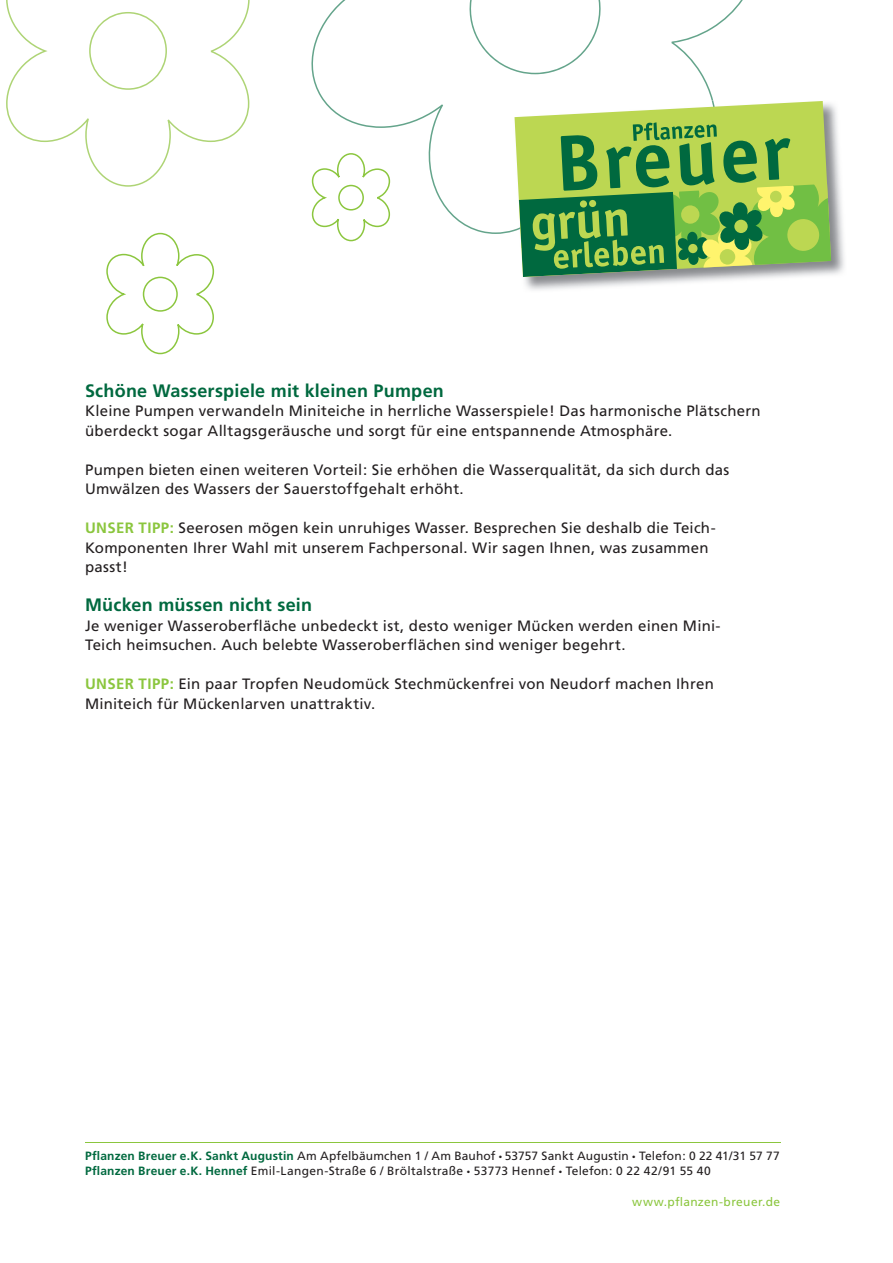
<style>
.page{position:relative;width:893px;height:1263px;background:#fff}
.page>*{position:absolute;margin:0;border:0;box-sizing:border-box;transform-origin:0 0}
.t1{font:700 18px "Frutiger";letter-spacing:.015em;color:#00693f}
.t2{font:15px/19.5px "Frutiger";letter-spacing:.02em;color:#231f20}
.t3{font:12px/14.4px "Frutiger";letter-spacing:.015em;color:#231f20}
.t4{font:12px "Frutiger";letter-spacing:.03em;color:#8bc63e}
.s1{font-weight:700;color:#8bc63e}
.s2{font-weight:700;color:#00693f}
.s3{font-family:"Myriad Pro"}
</style>
<div class="page">
<svg style="left:311px;top:0;width:432px;height:234px"></svg>
<svg style="left:106px;top:233px;width:108px;height:121px"></svg>
<img style="left:524px;top:100px;width:320px;height:190px">
<svg style="left:514px;top:101px;width:316px;height:133px;fill:#bcd752"></svg>
<svg style="left:519px;top:122px;width:312px;height:155px;background:#73ac51"></svg>
<svg style="left:6px;top:0;width:244px;height:187px"></svg>
<svg style="left:312px;top:153px;width:78px;height:88px"></svg>
<hr style="left:85px;top:1142px;width:695px;height:1px;background:#8bc63e">
<p class="t1" style="left:85px;top:380px;width:360px">Schöne Wasserspiele mit kleinen Pumpen</p>
<p class="t2" style="left:85px;top:401px;width:677px">Kleine Pumpen verwandeln Miniteiche in herrliche Wasserspiele! Das harmonische Plätschern überdeckt sogar Alltagsgeräusche und sorgt für eine entspannende Atmosphäre.</p>
<p class="t2" style="left:85px;top:460px;width:646px">Pumpen bieten einen weiteren Vorteil: Sie erhöhen die Wasserqualität, da sich durch das<br>Umwälzen des Wassers der Sauerstoffgehalt erhöht.</p>
<p class="t2" style="left:85px;top:518px;width:632px"><span class="s1">UNSER TIPP:</span> Seerosen mögen kein unruhiges Wasser. Besprechen Sie deshalb die Teich-<br>Komponenten Ihrer Wahl mit unserem Fachpersonal. Wir sagen Ihnen, was zusammen passt!</p>
<p class="t1" style="left:85px;top:594px;width:229px">Mücken müssen nicht sein</p>
<p class="t2" style="left:85px;top:616px;width:637px">Je weniger Wasseroberfläche unbedeckt ist, desto weniger Mücken werden einen Mini-<br>Teich heimsuchen. Auch belebte Wasseroberflächen sind weniger begehrt.</p>
<p class="t2" style="left:85px;top:674px;width:630px"><span class="s1">UNSER TIPP:</span> Ein paar Tropfen Neudomück Stechmückenfrei von Neudorf machen Ihren<br>Miniteich für Mückenlarven unattraktiv.</p>
<p class="t3" style="left:85px;top:1149px;width:696px"><span class="s2">Pflanzen Breuer e.K. Sankt Augustin</span> Am Apfelbäumchen 1 / Am Bauhof <span class="s3">•</span> 53757 Sankt Augustin <span class="s3">•</span> Telefon: 0 22 41/31 57 77<br><span class="s2">Pflanzen Breuer e.K. Hennef</span> Emil-Langen-Straße 6 / Bröltalstraße <span class="s3">•</span> 53773 Hennef <span class="s3">•</span> Telefon: 0 22 42/91 55 40</p>
<p class="t4" style="left:632px;top:1195px;width:150px">www.pflanzen-breuer.de</p>
</div>
